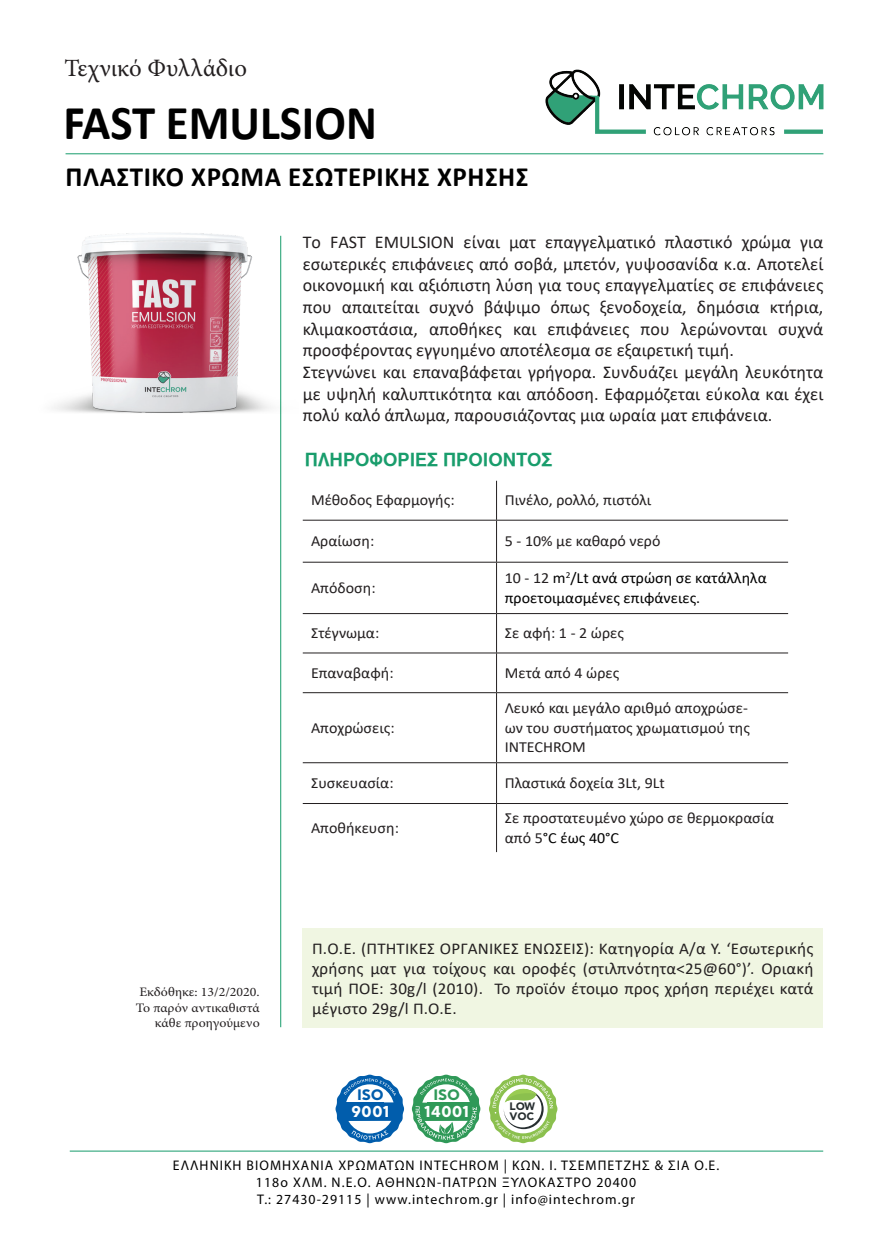
<style>
.page{position:relative;width:893px;height:1234px;background:#fff}
.page>*{position:absolute;margin:0;border:0;box-sizing:border-box;transform-origin:0 0}
.t1{font:700 48.75px "Calibri";color:#000;scale:.96 1}
.t2{font:700 27.9px "Calibri";letter-spacing:.02em;color:#000}
.t3{font:24.75px "Minion Pro";color:#231f20}
.t4{font:18px/21.6px "Calibri";color:#231f20}
.t5{font:18px "UB Helvetica Bold";color:#199d6c}
.t6{font:16.5px/19.8px "Calibri";letter-spacing:.01em;color:#231f20;text-align:justify;scale:1.04 1}
.t7{font:700 15.75px "CF Asty Std";color:#fff}
.t8{font:15.45px/19.6px "Calibri";color:#231f20;scale:1.04 1}
.t9{font:15.45px/19.6px "Calibri";color:#000;scale:1.04 1}
.t10{font:700 15.15px "CF Asty Std";color:#2f9958}
.t11{font:700 15.15px "CF Asty Std";color:#015dac}
.t12{font:13.95px/16.6px "Myriad Pro";letter-spacing:.075em;color:#000;text-align:center}
.t13{font:12.9px/15.5px "Minion Pro";color:#231f20;text-align:right;scale:1.08 1}
.t14{font:700 10.8px "CF Asty Std";letter-spacing:-.02em;color:#272e30}
.s1{color:#231f20}
.s2{color:#000}
</style>
<div class="page">
<div style="left:303px;top:927px;width:520px;height:99px;background:#f0f6e2"></div>
<hr style="left:66px;top:153px;width:757px;height:1px;background:#179c6b">
<hr style="left:280px;top:236px;width:1px;height:790px;background:#179c6b">
<hr style="left:70px;top:1150px;width:753px;height:1px;background:#179c6b">
<hr style="left:496px;top:480px;width:1px;height:39px;background:#231f20">
<hr style="left:496px;top:520px;width:1px;height:41px;background:#231f20">
<hr style="left:496px;top:562px;width:1px;height:51px;background:#231f20">
<hr style="left:496px;top:613px;width:1px;height:39px;background:#231f20">
<hr style="left:496px;top:653px;width:1px;height:39px;background:#231f20">
<hr style="left:496px;top:693px;width:1px;height:69px;background:#231f20">
<hr style="left:496px;top:763px;width:1px;height:40px;background:#231f20">
<hr style="left:496px;top:803px;width:1px;height:48px;background:#231f20">
<hr style="left:303px;top:519px;width:194px;height:1px;background:#231f20">
<hr style="left:497px;top:519px;width:291px;height:1px;background:#231f20">
<hr style="left:303px;top:561px;width:194px;height:1px;background:#231f20">
<hr style="left:497px;top:561px;width:291px;height:1px;background:#231f20">
<hr style="left:303px;top:613px;width:194px;height:1px;background:#231f20">
<hr style="left:497px;top:613px;width:291px;height:1px;background:#231f20">
<hr style="left:303px;top:652px;width:194px;height:1px;background:#231f20">
<hr style="left:497px;top:652px;width:291px;height:1px;background:#231f20">
<hr style="left:303px;top:692px;width:194px;height:1px;background:#231f20">
<hr style="left:497px;top:692px;width:291px;height:1px;background:#231f20">
<hr style="left:303px;top:762px;width:194px;height:1px;background:#231f20">
<hr style="left:497px;top:762px;width:291px;height:1px;background:#231f20">
<hr style="left:303px;top:803px;width:194px;height:1px;background:#231f20">
<hr style="left:497px;top:803px;width:291px;height:1px;background:#231f20">
<img style="left:545px;top:69px;width:279px;height:67px">
<svg style="left:412px;top:1074px;width:68px;height:68px"></svg>
<svg style="left:336px;top:1074px;width:68px;height:68px"></svg>
<img style="left:54px;top:232px;width:228px;height:223px">
<svg style="left:489px;top:1074px;width:68px;height:68px"></svg>
<h3 class="t3" style="left:64px;top:51px;width:184px">Τεχνικό Φυλλάδιο</h3>
<h1 class="t1" style="left:63px;top:88px;width:328px">FAST EMULSION</h1>
<h2 class="t2" style="left:66px;top:157px;width:464px">ΠΛΑΣΤΙΚΟ ΧΡΩΜΑ ΕΣΩΤΕΡΙΚΗΣ ΧΡΗΣΗΣ</h2>
<p class="t4" style="left:303px;top:231px;width:522px">Το FAST EMULSION είναι ματ επαγγελματικό πλαστικό χρώμα για εσωτερικές επιφάνειες από σοβά, μπετόν, γυψοσανίδα κ.α. Αποτελεί οικονομική και αξιόπιστη λύση για τους επαγγελματίες σε επιφάνειες που απαιτείται συχνό βάψιμο όπως ξενοδοχεία, δημόσια κτήρια, κλιμακοστάσια, αποθήκες και επιφάνειες που λερώνονται συχνά προσφέροντας εγγυημένο αποτέλεσμα σε εξαιρετική τιμή.<br>Στεγνώνει και επαναβάφεται γρήγορα. Συνδυάζει μεγάλη λευκότητα με υψηλή καλυπτικότητα και απόδοση. Εφαρμόζεται εύκολα και έχει πολύ καλό άπλωμα, παρουσιάζοντας μια ωραία ματ επιφάνεια.</p>
<p class="t5" style="left:305px;top:448px;width:249px">ΠΛΗΡΟΦΟΡΙΕΣ ΠΡΟΙΟΝΤΟΣ</p>
<p class="t8" style="left:311px;top:490px;width:140px">Μέθοδος Εφαρμογής:</p>
<p class="t8" style="left:505px;top:490px;width:142px">Πινέλο, ρολλό, πιστόλι</p>
<p class="t8" style="left:311px;top:530px;width:62px">Αραίωση:</p>
<p class="t8" style="left:505px;top:530px;width:151px">5 - 10% με καθαρό νερό</p>
<p class="t8" style="left:311px;top:577px;width:64px">Απόδοση:</p>
<p class="t9" style="left:505px;top:567px;width:253px"><span class="s1">10 - 12</span> m<sup>2</sup>/Lt ανά στρώση σε κατάλληλα προετοιμασμένες επιφάνειες.</p>
<p class="t8" style="left:311px;top:622px;width:67px">Στέγνωμα:</p>
<p class="t8" style="left:505px;top:622px;width:116px">Σε αφή: 1 - 2 ώρες</p>
<p class="t8" style="left:311px;top:662px;width:81px">Επαναβαφή:</p>
<p class="t8" style="left:505px;top:662px;width:112px">Μετά από 4 ώρες</p>
<p class="t8" style="left:311px;top:717px;width:82px">Αποχρώσεις:</p>
<p class="t8" style="left:505px;top:697px;width:237px">Λευκό και μεγάλο αριθμό αποχρώσε&shy;ων του συστήματος χρωματισμού της<br>INTECHROM</p>
<p class="t13" style="left:136px;top:984px;width:116px">Εκδόθηκε: 13/2/2020.<br>Το παρόν αντικαθιστά κάθε προηγούμενο</p>
<p class="t8" style="left:311px;top:772px;width:81px">Συσκευασία:</p>
<p class="t8" style="left:505px;top:772px;width:155px">Πλαστικά δοχεία 3Lt, 9Lt</p>
<p class="t8" style="left:311px;top:817px;width:86px">Αποθήκευση:</p>
<p class="t8" style="left:505px;top:807px;width:261px">Σε προστατευμένο χώρο σε θερμοκρασία από 5<span class="s2">°C έως 40°C</span></p>
<p class="t6" style="left:312px;top:938px;width:484px">Π.Ο.Ε. (ΠΤΗΤΙΚΕΣ ΟΡΓΑΝΙΚΕΣ ΕΝΩΣΕΙΣ): Κατηγορία Α/α Υ. ‘Εσωτερικής χρήσης ματ για τοίχους και οροφές (στιλπνότητα&lt;25@60°)’. Οριακή τιμή ΠΟΕ: 30g/l (2010). Το προϊόν έτοιμο προς χρήση περιέχει κατά μέγιστο 29g/l Π.Ο.Ε.</p>
<p class="t11" style="left:357px;top:1085px;width:28px">ISO</p>
<p class="t7" style="left:352px;top:1101px;width:39px">9001</p>
<p class="t14" style="left:509px;top:1099px;width:27px">LOW</p>
<p class="t10" style="left:433px;top:1085px;width:28px">ISO</p>
<p class="t7" style="left:424px;top:1101px;width:47px">14001</p>
<p class="t14" style="left:509px;top:1109px;width:26px">VOC</p>
<p class="t12" style="left:173px;top:1156px;width:548px">ΕΛΛΗΝΙΚΗ ΒΙΟΜΗΧΑΝΙΑ ΧΡΩΜΑΤΩΝ INTECHROM | ΚΩΝ. Ι. ΤΣΕΜΠΕΤΖΗΣ &amp; ΣΙΑ Ο.Ε.<br>118ο ΧΛΜ. Ν.Ε.Ο. ΑΘΗΝΩΝ-ΠΑΤΡΩΝ ΞΥΛΟΚΑΣΤΡΟ 20400<br>Τ.: 27430-29115 | www.intechrom.gr | info@intechrom.gr</p>
</div>
